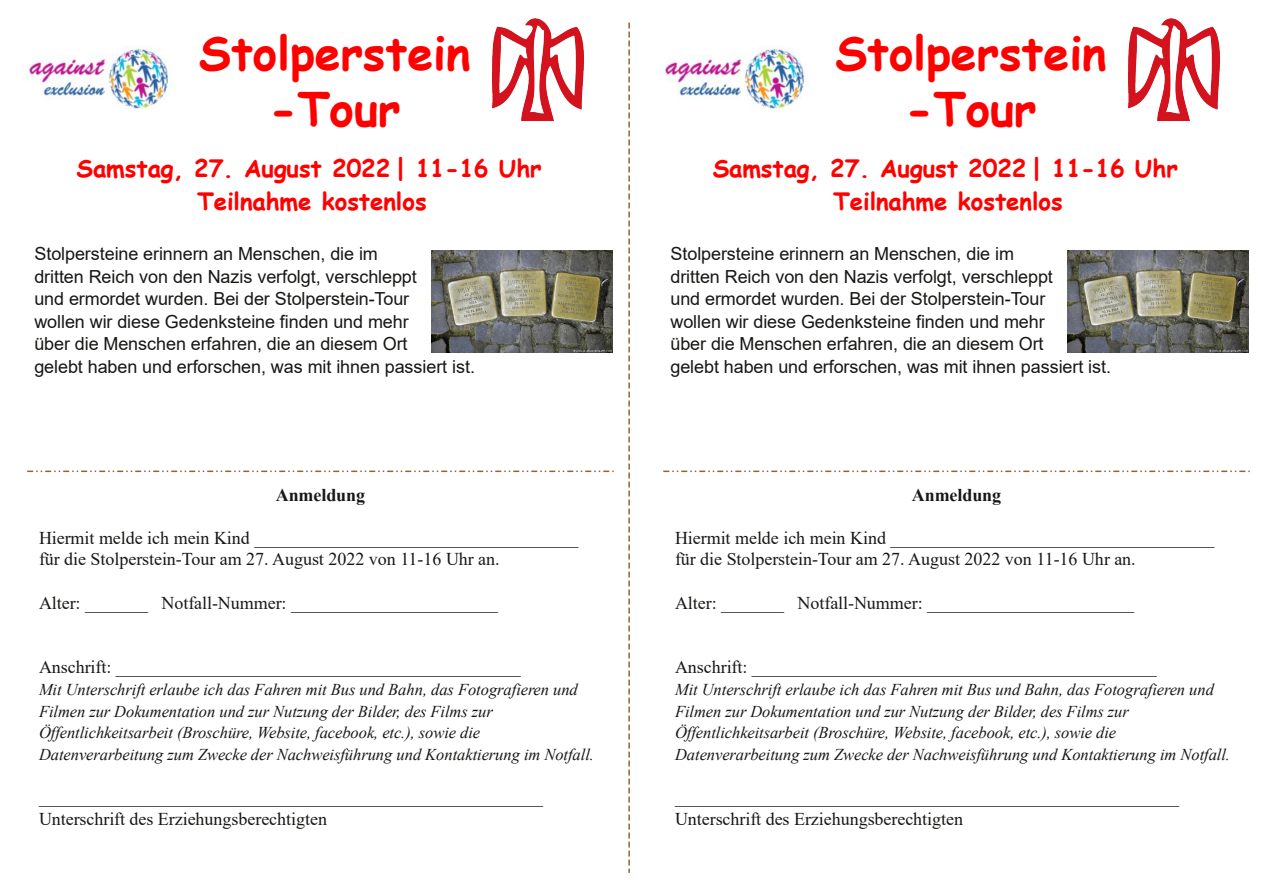
<style>
.page{position:relative;width:1263px;height:893px;background:#fff}
.page>*{position:absolute;margin:0;border:0;box-sizing:border-box;transform-origin:0 0}
.t1{font:700 46.5px/55.5px "Comic Sans MS";color:#f00;text-align:center}
.t2{font:700 24px/33px "Comic Sans MS";letter-spacing:-.005em;color:#f00;text-align:center}
.t3{font:18px/21.6px "Times New Roman";color:#181715}
.t4{font:18px/22.5px "Arial";letter-spacing:-.005em;color:#181715}
.t5{font:700 18px "Times New Roman";letter-spacing:-.005em;color:#181715}
.t6{font:italic 16.5px/21.6px "Times New Roman";letter-spacing:-.005em;color:#181715}
</style>
<div class="page">
<img style="left:492px;top:18px;width:92px;height:103px">
<svg style="left:628px;top:22px;width:2px;height:851px"></svg>
<svg style="left:27px;top:471px;width:587px;height:1px"></svg>
<img style="left:431px;top:251px;width:181px;height:102px">
<img style="left:27px;top:46px;width:144px;height:63px">
<img style="left:1128px;top:18px;width:92px;height:103px">
<svg style="left:663px;top:471px;width:587px;height:1px"></svg>
<img style="left:1067px;top:251px;width:181px;height:102px">
<img style="left:663px;top:46px;width:144px;height:63px">
<h1 class="t1" style="left:199px;top:24px;width:273px">Stolperstein -Tour</h1>
<h2 class="t2" style="left:77px;top:151px;width:467px">Samstag, 27. August 2022 | 11-16 Uhr<br>Teilnahme kostenlos</h2>
<p class="t4" style="left:34px;top:243px;width:442px">Stolpersteine erinnern an Menschen, die im<br>dritten Reich von den Nazis verfolgt, verschleppt<br>und ermordet wurden. Bei der Stolperstein-Tour<br>wollen wir diese Gedenksteine finden und mehr<br>über die Menschen erfahren, die an diesem Ort<br>gelebt haben und erforschen, was mit ihnen passiert ist.</p>
<p class="t5" style="left:276px;top:485px;width:91px">Anmeldung</p>
<p class="t3" style="left:39px;top:527px;width:541px">Hiermit melde ich mein Kind ____________________________________ für die Stolperstein-Tour am 27. August 2022 von 11-16 Uhr an.</p>
<p class="t3" style="left:39px;top:592px;width:460px">Alter: _______ Notfall-Nummer: _______________________</p>
<p class="t3" style="left:39px;top:656px;width:483px">Anschrift: _____________________________________________</p>
<p class="t6" style="left:39px;top:679px;width:556px">Mit Unterschrift erlaube ich das Fahren mit Bus und Bahn, das Fotografieren und Filmen zur Dokumentation und zur Nutzung der Bilder, des Films zur Öffentlichkeitsarbeit (Broschüre, Website, facebook, etc.), sowie die Datenverarbeitung zum Zwecke der Nachweisführung und Kontaktierung im Notfall.</p>
<p class="t3" style="left:39px;top:786px;width:505px">________________________________________________________<br>Unterschrift des Erziehungsberechtigten</p>
<h1 class="t1" style="left:835px;top:24px;width:273px">Stolperstein -Tour</h1>
<h2 class="t2" style="left:713px;top:151px;width:467px">Samstag, 27. August 2022 | 11-16 Uhr<br>Teilnahme kostenlos</h2>
<p class="t4" style="left:670px;top:243px;width:442px">Stolpersteine erinnern an Menschen, die im<br>dritten Reich von den Nazis verfolgt, verschleppt<br>und ermordet wurden. Bei der Stolperstein-Tour<br>wollen wir diese Gedenksteine finden und mehr<br>über die Menschen erfahren, die an diesem Ort<br>gelebt haben und erforschen, was mit ihnen passiert ist.</p>
<p class="t5" style="left:912px;top:485px;width:91px">Anmeldung</p>
<p class="t3" style="left:675px;top:527px;width:541px">Hiermit melde ich mein Kind ____________________________________ für die Stolperstein-Tour am 27. August 2022 von 11-16 Uhr an.</p>
<p class="t3" style="left:675px;top:592px;width:460px">Alter: _______ Notfall-Nummer: _______________________</p>
<p class="t3" style="left:675px;top:656px;width:483px">Anschrift: _____________________________________________</p>
<p class="t6" style="left:675px;top:679px;width:556px">Mit Unterschrift erlaube ich das Fahren mit Bus und Bahn, das Fotografieren und Filmen zur Dokumentation und zur Nutzung der Bilder, des Films zur Öffentlichkeitsarbeit (Broschüre, Website, facebook, etc.), sowie die Datenverarbeitung zum Zwecke der Nachweisführung und Kontaktierung im Notfall.</p>
<p class="t3" style="left:675px;top:786px;width:505px">________________________________________________________<br>Unterschrift des Erziehungsberechtigten</p>
</div>
